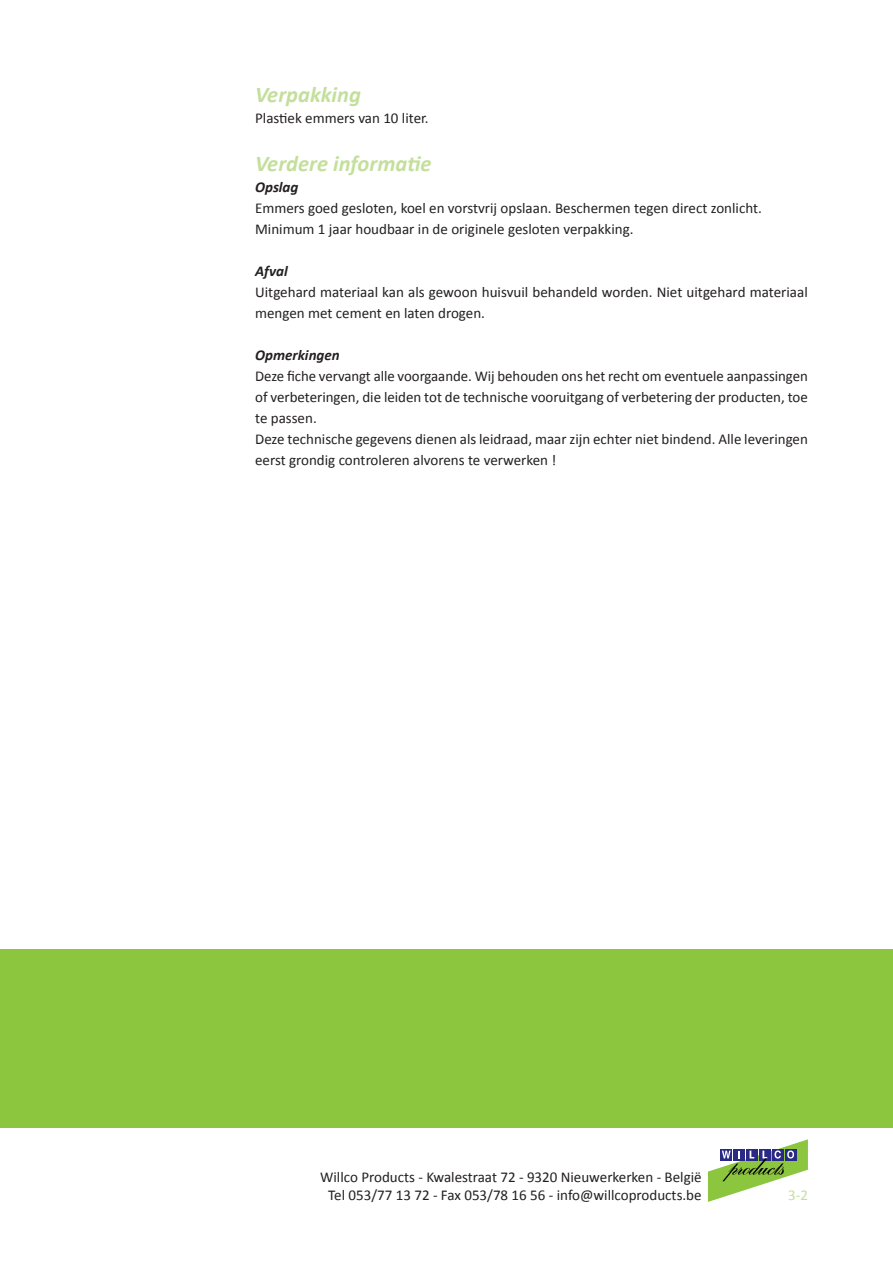
<style>
.page{position:relative;width:893px;height:1263px;background:#fff}
.page>*{position:absolute;margin:0;border:0;box-sizing:border-box;transform-origin:0 0}
.t1{font:italic 700 22.5px "Calibri";color:#c4df9b}
.t2{font:15px/21px "Calibri";color:#231f20}
.t3{font:italic 700 15px "Calibri";color:#231f20}
.t4{font:15px "Calibri";color:#c4df9b}
</style>
<div class="page">
<div style="left:0;top:949px;width:893px;height:179px;background:#8bc63e"></div>
<svg style="left:708px;top:1139px;width:100px;height:63px"></svg>
<h1 class="t1" style="left:255px;top:80px;width:107px">Verpakking</h1>
<p class="t2" style="left:255px;top:107px;width:175px">Plastiek emmers van 10 liter.</p>
<h1 class="t1" style="left:255px;top:149px;width:178px">Verdere informatie</h1>
<p class="t3" style="left:255px;top:177px;width:45px">Opslag</p>
<p class="t2" style="left:255px;top:197px;width:508px">Emmers goed gesloten, koel en vorstvrij opslaan. Beschermen tegen direct zonlicht.<br>Minimum 1 jaar houdbaar in de originele gesloten verpakking.</p>
<p class="t3" style="left:255px;top:261px;width:34px">Afval</p>
<p class="t2" style="left:255px;top:281px;width:554px">Uitgehard materiaal kan als gewoon huisvuil behandeld worden. Niet uitgehard materiaal mengen met cement en laten drogen.</p>
<p class="t3" style="left:255px;top:345px;width:86px">Opmerkingen</p>
<p class="t2" style="left:255px;top:365px;width:554px">Deze fiche vervangt alle voorgaande. Wij behouden ons het recht om eventuele aanpassingen of verbeteringen, die leiden tot de technische vooruitgang of verbetering der producten, toe te passen.<br>Deze technische gegevens dienen als leidraad, maar zijn echter niet bindend. Alle leveringen eerst grondig controleren alvorens te verwerken !</p>
<p class="t2" style="left:320px;top:1168px;width:383px;line-height:18px;text-align:center">Willco Products - Kwalestraat 72 - 9320 Nieuwerkerken - België<br>Tel 053/77 13 72 - Fax 053/78 16 56 - info@willcoproducts.be</p>
<p class="t4" style="left:788px;top:1185px;width:21px">3-2</p>
</div>
